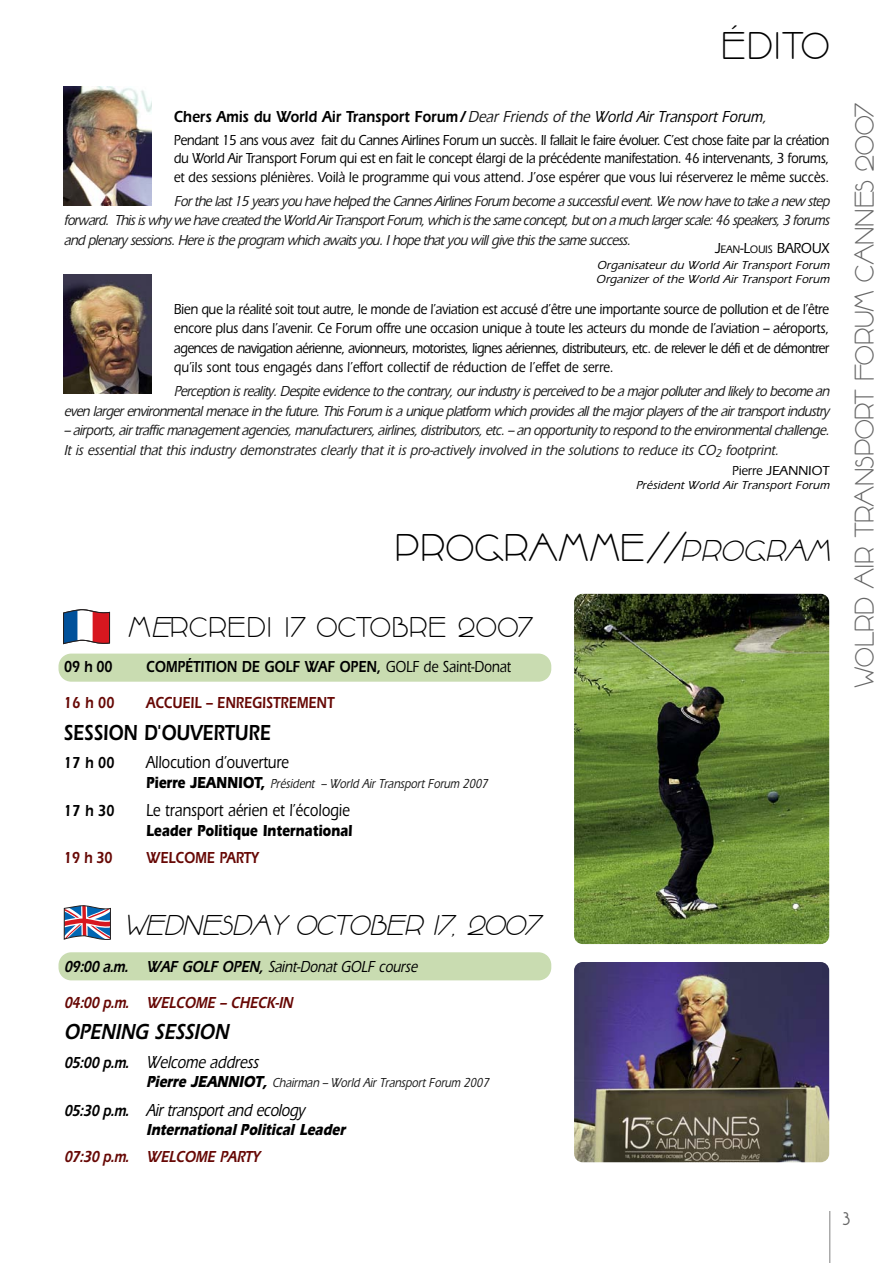
<style>
.page{position:relative;width:893px;height:1263px;background:#fff}
.page>*{position:absolute;margin:0;border:0;box-sizing:border-box;transform-origin:0 0}
.t1{font:40.5px "Gabardine";letter-spacing:.035em;color:#000}
.t2{font:italic 30px "Gabardine";color:#000}
.t3{font:30px "Gabardine";letter-spacing:.035em;color:#000}
.t4{font:28.5px "Gabardine";color:#666}
.t5{font:600 22.5px "Itc Eras";color:#000;scale:.8 1}
.t6{font:italic 600 22.5px "Itc Eras";color:#000;scale:.8 1}
.t7{font:22.5px "Banjoman";color:#666}
.t8{font:italic 500 18px "Itc Eras";color:#000;scale:.8 1}
.t9{font:500 18px "Itc Eras";color:#000;scale:.8 1}
.t10{font:italic 600 16.5px/36px "Itc Eras";color:#670805;scale:.8 1}
.t11{font:600 16.5px "Itc Eras";color:#000;scale:.85 1}
.t12{font:600 16.5px "Itc Eras";color:#000;scale:.8 1}
.t13{font:600 16.5px "Itc Eras";color:#670805;scale:.8 1}
.t14{font:700 16.5px "Itc Eras";color:#000;scale:.8 1}
.t15{font:italic 700 16.5px "Itc Eras";color:#000;scale:.8 1}
.t16{font:italic 500 15px/19.5px "Itc Eras";letter-spacing:-.04em;color:#1a1a1a;text-align:justify;scale:.85 1}
.t17{font:500 15px/19.5px "Itc Eras";color:#000;text-align:justify;scale:.85 1}
.t18{font:500 15px "Itc Eras";color:#000;scale:.9 1}
.t19{font:italic 500 13.5px "Itc Eras";color:#1a1a1a;scale:.8 1}
.t20{font:500 13.5px "Itc Eras";color:#000;scale:.9 1}
.t21{font:italic 500 12px/14.2px "Itc Eras";letter-spacing:.02em;color:#000;scale:.95 1}
.s1{font-weight:500;font-style:italic;color:#1a1a1a}
.s2{font-weight:500;font-style:italic}
.s3{font-size:11.25px}
.s4{font-style:italic;font-size:31.5px}
.s5{font-style:italic}
.s6{font-weight:500}
.s7{font-weight:700;font-style:normal;font-size:16.5px;color:#000}
.s8{color:#000}
.s9{font-weight:500;color:#000}
.s10{font-weight:600;font-size:16.5px}
.s11{font-weight:700;font-size:16.5px;color:#000}
</style>
<div class="page">
<svg style="left:59px;top:653px;width:492px;height:29px;background:#cbddb4"></svg>
<div style="left:59px;top:952px;width:492px;height:28px;background:#c9dcb1"></div>
<hr style="left:829px;top:1211px;width:1px;height:52px;background:#808080">
<img style="left:64px;top:87px;width:87px;height:119px">
<img style="left:64px;top:275px;width:87px;height:119px">
<svg style="left:63px;top:609px;width:47px;height:36px"></svg>
<svg style="left:64px;top:905px;width:47px;height:35px"></svg>
<img style="left:574px;top:962px;width:255px;height:200px;border-radius:9px">
<img style="left:574px;top:594px;width:255px;height:350px;border-radius:9px">
<h1 class="t1" style="left:721px;top:31px;width:110px">ÉDITO</h1>
<p class="t11" style="left:174px;top:111px;width:702px">Chers Amis du World Air Transport Forum/<span class="s1">Dear Friends of the</span> <span class="s2">World Air Transport Forum</span><span class="s1">,</span></p>
<p class="t17" style="left:174px;top:132px;width:772px;line-height:18.8px">Pendant 15 ans vous avez fait du Cannes Airlines Forum un succès. Il fallait le faire évoluer. C’est chose faite par la création du World Air Transport Forum qui est en fait le concept élargi de la précédente manifestation. 46 intervenants, 3 forums, et des sessions plénières. Voilà le programme qui vous attend. J’ose espérer que vous lui réserverez le même succès.</p>
<p class="t16" style="left:64px;top:193px;width:905px;text-indent:110px">Forthe last 15 yearsyou have helped the CannesAirlinesForum become a successfulevent.We now have to take a new step forward. Thisiswhy we have created the World AirTransport Forum,which isthe same concept,but on a much largerscale:46 speakers,3 forums and plenary sessions.Here isthe program which awaitsyou.Ihope that you willgive thisthe same success.</p>
<p class="t18" style="left:715px;top:243px;width:128px">J<span class="s3">EAN</span>-L<span class="s3">OUIS</span> BAROUX</p>
<p class="t21" style="left:596px;top:259px;width:249px">Organisateur du World Air Transport Forum<br>Organizer of the World Air Transport Forum</p>
<p class="t17" style="left:174px;top:301px;width:772px">Bien que la réalité soit tout autre, le monde de l’aviation est accusé d’être une importante source de pollution et de l’être encore plus dans l’avenir. Ce Forum offre une occasion unique à toute les acteurs du monde de l’aviation – aéroports, agences de navigation aérienne, avionneurs, motoristes, lignes aériennes, distributeurs, etc. de relever le défi et de démontrer qu’ils sont tous engagés dans l’effort collectif de réduction de l’effet de serre.</p>
<p class="t16" style="left:64px;top:383px;width:905px;text-align:right">Perception isreality.Despite evidence to the contrary,ourindustry isperceived to be a majorpolluterand likely to become an<br>even largerenvironmentalmenace in the future.ThisForum isa unique platform which providesallthe majorplayersof the airtransport industry</p>
<p class="t16" style="left:64px;top:422px;width:905px">– airports,airtraffic management agencies,manufacturers,airlines,distributors,etc. – an opportunity to respond to the environmentalchallenge.<br>It is essential that this industry demonstrates clearly that it is pro-actively involved in the solutions to reduce its CO<sub>2</sub> footprint.</p>
<p class="t20" style="left:732px;top:466px;width:109px">Pierre JEANNIOT</p>
<p class="t21" style="left:636px;top:479px;width:208px">Président World Air Transport Forum</p>
<h1 class="t1" style="left:395px;top:533px;width:436px">PROGRAMME//<span class="s4">PROGRAM</span></h1>
<h2 class="t3" style="left:129px;top:616px;width:404px">M<span class="s5">E</span>RCREDI 17 OCTOBRE 2007</h2>
<p class="t12" style="left:64px;top:661px;width:62px">09 h 00</p>
<p class="t12" style="left:146px;top:661px;width:458px">COMPÉTITION DE GOLF WAF OPEN, <span class="s6">GOLF de Saint-Donat</span></p>
<p class="t13" style="left:64px;top:697px;width:65px">16 h 00</p>
<p class="t13" style="left:146px;top:697px;width:237px">ACCUEIL – ENREGISTREMENT</p>
<h3 class="t5" style="left:64px;top:725px;width:260px">SESSION D'OUVERTURE</h3>
<p class="t12" style="left:64px;top:757px;width:65px">17 h 00</p>
<p class="t9" style="left:146px;top:756px;width:180px">Allocution d’ouverture</p>
<p class="t19" style="left:146px;top:779px;width:431px"><span class="s7">P i e r r e J EA N N I O T,</span> Président – World Air Transport Forum 2007</p>
<p class="t12" style="left:64px;top:805px;width:65px">17 h 30</p>
<p class="t9" style="left:146px;top:804px;width:256px">Le transport aérien et l’écologie</p>
<p class="t14" style="left:146px;top:825px;width:259px">Leader Politique International</p>
<p class="t13" style="left:64px;top:852px;width:62px">19 h 30</p>
<p class="t13" style="left:146px;top:852px;width:143px">WELCOME PARTY</p>
<h3 class="t4" style="left:854px;top:686px;width:585px;rotate:-90deg">WOLRD AIR TRANSPORT FORUM CANNES 2007</h3>
<h2 class="t2" style="left:124px;top:915px;width:416px">WEDNESDAY OCTOBER 17, 2007</h2>
<p class="t10" style="left:64px;top:950px;width:446px"><span class="s8">09:00 a.m. WAF GOLF OPEN,</span> <span class="s9">Saint-Donat GOLF course<br></span>04:00 p.m. WELCOME – CHECK-IN</p>
<h3 class="t6" style="left:64px;top:1024px;width:211px">OPENING SESSION</h3>
<p class="t8" style="left:64px;top:1055px;width:248px"><span class="s10">05:00 p.m.</span> Welcome address</p>
<p class="t19" style="left:146px;top:1078px;width:433px"><span class="s11">Pierre JEANNIOT,</span> Chairman – World Air Transport Forum 2007</p>
<p class="t8" style="left:64px;top:1103px;width:303px"><span class="s10">05:30 p.m.</span> Air transport and ecology</p>
<p class="t15" style="left:146px;top:1124px;width:253px">International Political Leader</p>
<p class="t10" style="left:64px;top:1140px;width:246px">07:30 p.m. WELCOME PARTY</p>
<h3 class="t7" style="left:843px;top:1210px;width:9px">3</h3>
</div>
